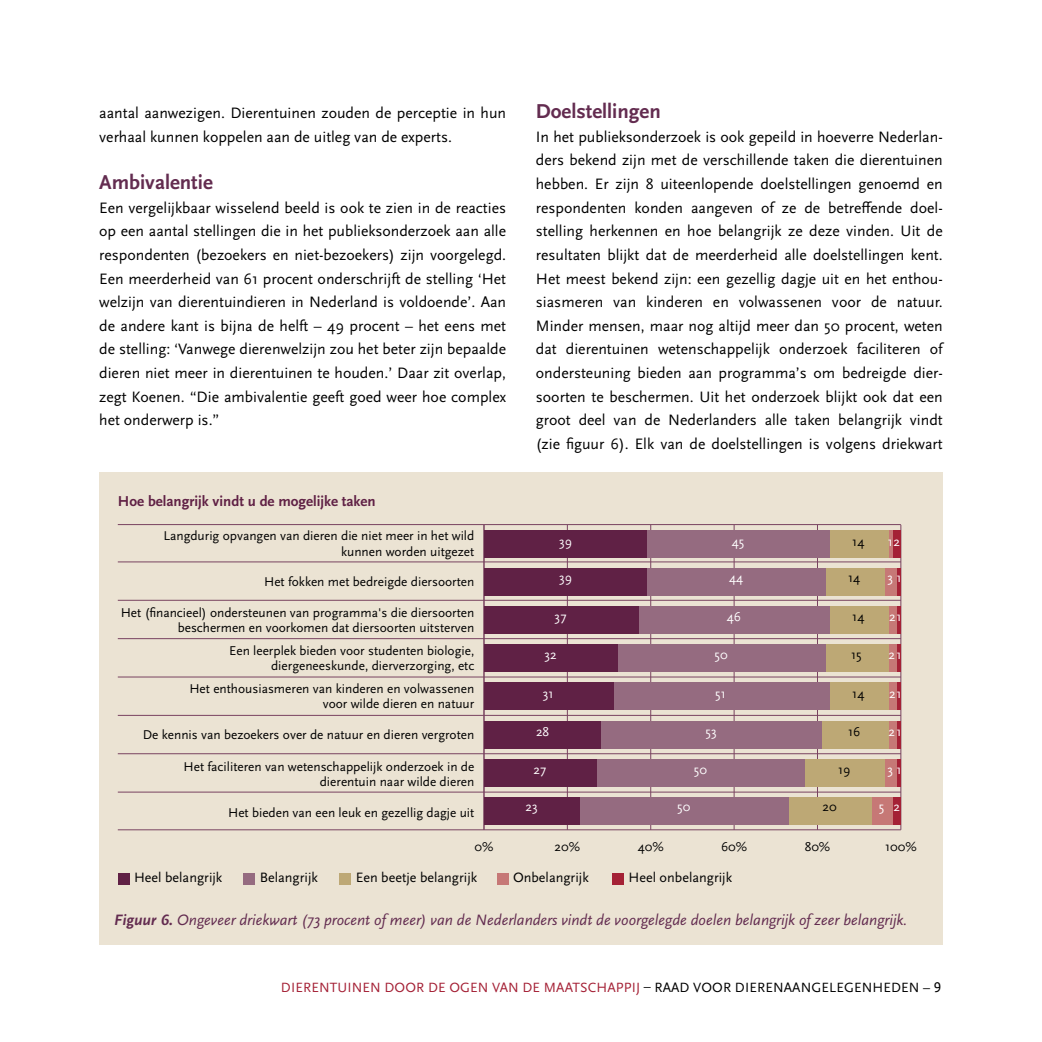
<style>
.page{position:relative;width:1042px;height:1042px;background:#fff}
.page>*{position:absolute;margin:0;border:0;box-sizing:border-box;transform-origin:0 0}
.H3_Alineakop{font:700 21px "Scala Sans Pro";color:#632c50}
.P-Platte_tekst{font:15.75px/23.6px "Scala Sans Pro";color:#000;text-align:justify}
.t1{font:italic 15.75px "Scala Sans Pro";color:#632c50}
.t2{font:15.05px "Scala Sans Pro Bold 7";color:#602145}
.t3{font:14.17px "Scala Sans Pro Regular 7";color:#000}
.t4{font:14px "Scala Sans Pro";letter-spacing:.01em;color:#a42035}
.t5{font:13.3px/15.4px "Scala Sans Pro Regular 7";color:#000;text-align:right}
.t6{font:13.3px "Scala Sans Pro Regular 7";color:#fff}
.s1{font-weight:700}
.s2{color:#000}
.s3{font-size:14.88px;color:#000}
</style>
<div class="page">
<div style="left:99px;top:472px;width:844px;height:473px;background:#ebe3d3"></div>
<div style="left:118px;top:873px;width:12px;height:12px;background:#602145"></div>
<div style="left:244px;top:873px;width:11px;height:12px;background:#956b80"></div>
<div style="left:339px;top:873px;width:12px;height:12px;background:#bda875"></div>
<div style="left:497px;top:873px;width:11px;height:12px;background:#c67876"></div>
<div style="left:612px;top:873px;width:12px;height:12px;background:#a42135"></div>
<hr style="left:567px;top:525px;width:1px;height:305px;background:#794360">
<hr style="left:650px;top:525px;width:1px;height:305px;background:#794360">
<hr style="left:734px;top:525px;width:1px;height:305px;background:#794360">
<hr style="left:817px;top:525px;width:1px;height:305px;background:#794360">
<hr style="left:900px;top:525px;width:1px;height:305px;background:#794360">
<hr style="left:483px;top:525px;width:1px;height:305px;background:#794360">
<div style="left:892px;top:530px;width:9px;height:27px;background:#a42135"></div>
<div style="left:896px;top:568px;width:5px;height:28px;background:#a42135"></div>
<div style="left:896px;top:606px;width:5px;height:28px;background:#a42135"></div>
<div style="left:896px;top:644px;width:5px;height:28px;background:#a42135"></div>
<div style="left:896px;top:682px;width:5px;height:28px;background:#a42135"></div>
<div style="left:896px;top:721px;width:5px;height:27px;background:#a42135"></div>
<div style="left:896px;top:759px;width:5px;height:27px;background:#a42135"></div>
<div style="left:892px;top:797px;width:9px;height:27px;background:#a42135"></div>
<svg style="left:888px;top:530px;width:4px;height:27px"></svg>
<div style="left:884px;top:568px;width:12px;height:28px;background:#c67876"></div>
<div style="left:888px;top:606px;width:8px;height:28px;background:#c67876"></div>
<div style="left:888px;top:644px;width:8px;height:28px;background:#c67876"></div>
<div style="left:888px;top:682px;width:8px;height:28px;background:#c67876"></div>
<div style="left:888px;top:721px;width:8px;height:27px;background:#c67876"></div>
<div style="left:884px;top:759px;width:12px;height:27px;background:#c67876"></div>
<div style="left:871px;top:797px;width:21px;height:27px;background:#c67876"></div>
<div style="left:830px;top:530px;width:58px;height:27px;background:#bda875"></div>
<div style="left:826px;top:568px;width:58px;height:28px;background:#bda875"></div>
<div style="left:830px;top:606px;width:58px;height:28px;background:#bda875"></div>
<div style="left:826px;top:644px;width:62px;height:28px;background:#bda875"></div>
<div style="left:830px;top:682px;width:58px;height:28px;background:#bda875"></div>
<div style="left:821px;top:721px;width:67px;height:27px;background:#bda875"></div>
<div style="left:805px;top:759px;width:79px;height:27px;background:#bda875"></div>
<div style="left:788px;top:797px;width:83px;height:27px;background:#bda875"></div>
<div style="left:646px;top:530px;width:184px;height:27px;background:#956b80"></div>
<div style="left:646px;top:568px;width:180px;height:28px;background:#956b80"></div>
<div style="left:638px;top:606px;width:192px;height:28px;background:#956b80"></div>
<div style="left:617px;top:644px;width:209px;height:28px;background:#956b80"></div>
<div style="left:613px;top:682px;width:217px;height:28px;background:#956b80"></div>
<div style="left:601px;top:721px;width:220px;height:27px;background:#956b80"></div>
<div style="left:596px;top:759px;width:209px;height:27px;background:#956b80"></div>
<div style="left:580px;top:797px;width:208px;height:27px;background:#956b80"></div>
<div style="left:484px;top:530px;width:162px;height:27px;background:#602145"></div>
<div style="left:484px;top:568px;width:162px;height:28px;background:#602145"></div>
<div style="left:484px;top:606px;width:154px;height:28px;background:#602145"></div>
<div style="left:484px;top:644px;width:133px;height:28px;background:#602145"></div>
<div style="left:484px;top:682px;width:129px;height:28px;background:#602145"></div>
<div style="left:484px;top:721px;width:117px;height:27px;background:#602145"></div>
<div style="left:484px;top:759px;width:112px;height:27px;background:#602145"></div>
<div style="left:484px;top:797px;width:96px;height:27px;background:#602145"></div>
<hr style="left:118px;top:561px;width:783px;height:1px;background:#794360">
<hr style="left:118px;top:600px;width:783px;height:1px;background:#794360">
<hr style="left:118px;top:638px;width:783px;height:1px;background:#794360">
<hr style="left:118px;top:676px;width:783px;height:1px;background:#794360">
<hr style="left:118px;top:715px;width:783px;height:1px;background:#794360">
<hr style="left:118px;top:753px;width:783px;height:1px;background:#794360">
<hr style="left:118px;top:791px;width:783px;height:1px;background:#794360">
<hr style="left:118px;top:829px;width:783px;height:1px;background:#794360">
<hr style="left:118px;top:524px;width:783px;height:1px;background:#794360">
<p class="P-Platte_tekst" style="left:99px;top:100px;width:408px">aantal aanwezigen. Dierentuinen zouden de perceptie in hun verhaal kunnen koppelen aan de uitleg van de experts.</p>
<p class="H3_Alineakop" style="left:99px;top:168px;width:115px">Ambivalentie</p>
<p class="P-Platte_tekst" style="left:99px;top:195px;width:408px">Een vergelijkbaar wisselend beeld is ook te zien in de reacties op een aantal stellingen die in het publieksonderzoek aan alle respondenten (bezoekers en niet-bezoekers) zijn voorgelegd.<br>Een meerderheid van 61 procent onderschrijft de stelling ‘Het welzijn van dierentuindieren in Nederland is voldoende’. Aan de andere kant is bijna de helft – 49 procent – het eens met de stelling: ‘Vanwege dierenwelzijn zou het beter zijn bepaalde dieren niet meer in dierentuinen te houden.’ Daar zit overlap, zegt Koenen. “Die ambivalentie geeft goed weer hoe complex het onderwerp is.”</p>
<p class="t2" style="left:118px;top:492px;width:259px">Hoe belangrijk vindt u de mogelijke taken</p>
<p class="H3_Alineakop" style="left:536px;top:97px;width:126px">Doelstellingen</p>
<p class="P-Platte_tekst" style="left:536px;top:124px;width:408px">In het publieksonderzoek is ook gepeild in hoeverre Nederlan&shy;ders bekend zijn met de verschillende taken die dierentuinen hebben. Er zijn 8 uiteenlopende doelstellingen genoemd en respondenten konden aangeven of ze de betreffende doel&shy;stelling herkennen en hoe belangrijk ze deze vinden. Uit de resultaten blijkt dat de meerderheid alle doelstellingen kent.<br>Het meest bekend zijn: een gezellig dagje uit en het enthou&shy;siasmeren van kinderen en volwassenen voor de natuur.<br>Minder mensen, maar nog altijd meer dan 50 procent, weten dat dierentuinen wetenschappelijk onderzoek faciliteren of ondersteuning bieden aan programma’s om bedreigde dier&shy;soorten te beschermen. Uit het onderzoek blijkt ook dat een groot deel van de Nederlanders alle taken belangrijk vindt (zie figuur 6). Elk van de doelstellingen is volgens driekwart</p>
<p class="t5" style="left:163px;top:528px;width:312px">Langdurig opvangen van dieren die niet meer in het wild kunnen worden uitgezet</p>
<p class="t6" style="left:559px;top:533px;width:14px">39</p>
<p class="t6" style="left:732px;top:533px;width:14px">45</p>
<p class="t5" style="left:852px;top:533px;width:14px">14</p>
<p class="t6" style="left:887px;top:533px;width:14px">12</p>
<p class="t6" style="left:559px;top:569px;width:14px">39</p>
<p class="t6" style="left:729px;top:569px;width:16px">44</p>
<p class="t5" style="left:848px;top:570px;width:14px">14</p>
<p class="t6" style="left:887px;top:569px;width:16px">3 1</p>
<p class="t6" style="left:554px;top:607px;width:13px">37</p>
<p class="t6" style="left:726px;top:607px;width:16px">46</p>
<p class="t5" style="left:852px;top:608px;width:14px">14</p>
<p class="t6" style="left:889px;top:607px;width:14px">21</p>
<p class="t6" style="left:544px;top:646px;width:14px">32</p>
<p class="t6" style="left:714px;top:646px;width:15px">50</p>
<p class="t5" style="left:851px;top:646px;width:12px">15</p>
<p class="t6" style="left:888px;top:646px;width:15px">21</p>
<p class="t6" style="left:543px;top:684px;width:12px">31</p>
<p class="t6" style="left:715px;top:684px;width:12px">51</p>
<p class="t5" style="left:852px;top:685px;width:14px">14</p>
<p class="t6" style="left:889px;top:684px;width:14px">21</p>
<p class="t6" style="left:536px;top:722px;width:15px">28</p>
<p class="t6" style="left:705px;top:722px;width:13px">53</p>
<p class="t5" style="left:848px;top:723px;width:14px">16</p>
<p class="t6" style="left:888px;top:722px;width:15px">21</p>
<p class="t6" style="left:533px;top:761px;width:14px">27</p>
<p class="t6" style="left:694px;top:761px;width:15px">50</p>
<p class="t5" style="left:838px;top:761px;width:14px">19</p>
<p class="t6" style="left:887px;top:761px;width:16px">3 1</p>
<p class="t6" style="left:525px;top:797px;width:14px">23</p>
<p class="t6" style="left:677px;top:797px;width:15px">50</p>
<p class="t5" style="left:822px;top:798px;width:16px">20</p>
<p class="t6" style="left:879px;top:797px;width:23px">5 2</p>
<p class="t5" style="left:264px;top:573px;width:212px">Het fokken met bedreigde diersoorten</p>
<p class="t5" style="left:121px;top:604px;width:355px">Het (financieel) ondersteunen van programma's die diersoorten beschermen en voorkomen dat diersoorten uitsterven</p>
<p class="t5" style="left:229px;top:642px;width:247px">Een leerplek bieden voor studenten biologie, diergeneeskunde, dierverzorging, etc</p>
<p class="t5" style="left:189px;top:680px;width:286px">Het enthousiasmeren van kinderen en volwassenen voor wilde dieren en natuur</p>
<p class="t5" style="left:143px;top:726px;width:333px">De kennis van bezoekers over de natuur en dieren vergroten</p>
<p class="t5" style="left:184px;top:758px;width:292px">Het faciliteren van wetenschappelijk onderzoek in de dierentuin naar wilde dieren</p>
<p class="t5" style="left:228px;top:804px;width:248px">Het bieden van een leuk en gezellig dagje uit</p>
<p class="t5" style="left:474px;top:838px;width:20px">0%</p>
<p class="t5" style="left:554px;top:838px;width:27px">20%</p>
<p class="t5" style="left:638px;top:838px;width:27px">40%</p>
<p class="t5" style="left:721px;top:838px;width:28px">60%</p>
<p class="t5" style="left:805px;top:838px;width:27px">80%</p>
<p class="t5" style="left:885px;top:838px;width:33px">100%</p>
<p class="t3" style="left:134px;top:868px;width:90px">Heel belangrijk</p>
<p class="t3" style="left:260px;top:868px;width:60px">Belangrijk</p>
<p class="t3" style="left:356px;top:868px;width:123px">Een beetje belangrijk</p>
<p class="t3" style="left:513px;top:868px;width:77px">Onbelangrijk</p>
<p class="t3" style="left:628px;top:868px;width:105px">Heel onbelangrijk</p>
<p class="t1" style="left:114px;top:909px;width:795px"><span class="s1">Figuur 6.</span> Ongeveer driekwart (73 procent of meer) van de Nederlanders vindt de voorgelegde doelen belangrijk of zeer belangrijk.</p>
<p class="t4" style="left:281px;top:978px;width:662px">DIERENTUINEN DOOR DE OGEN VAN DE MAATSCHAPPIJ <span class="s2">– RAAD VOOR DIERENAANGELEGENHEDEN –</span> <span class="s3">9</span></p>
</div>
